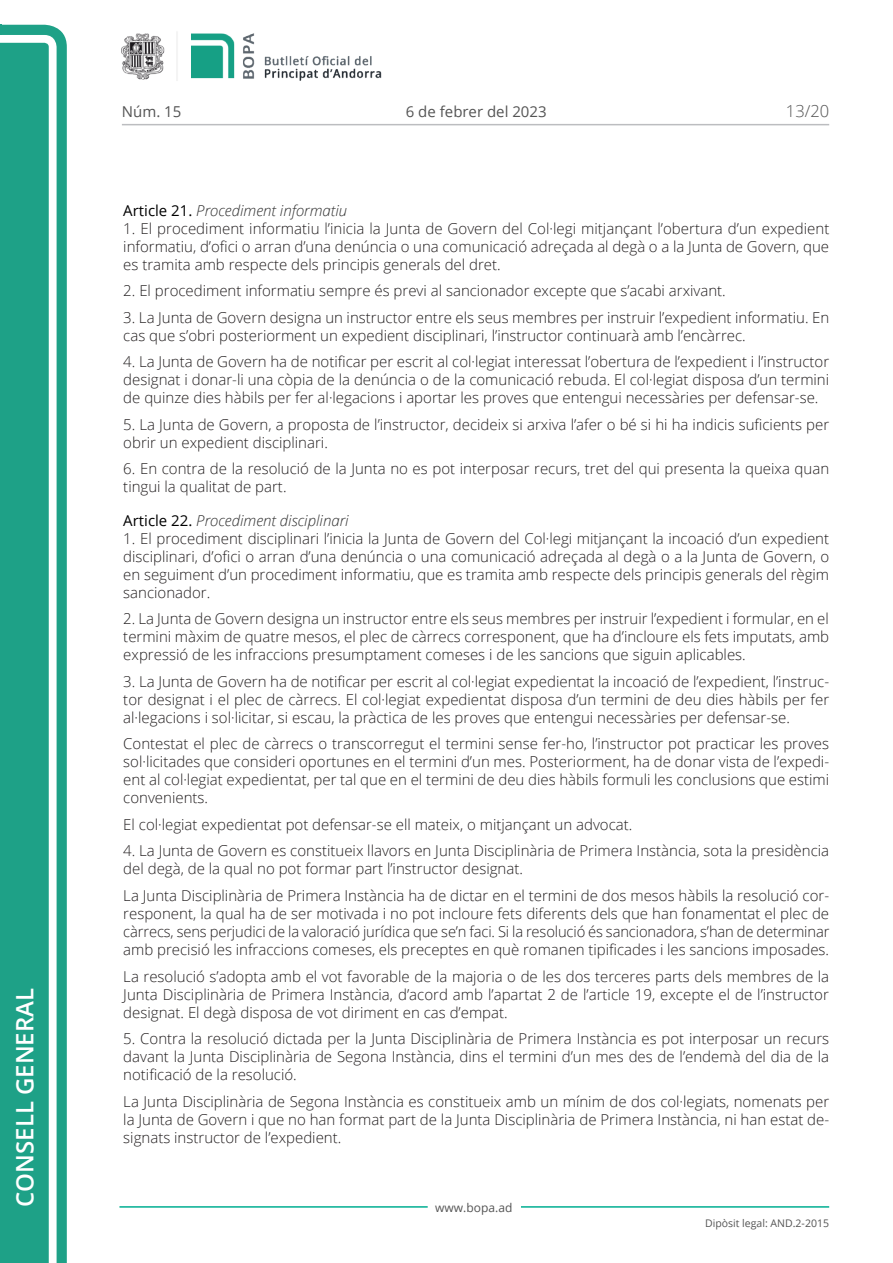
<style>
.page{position:relative;width:893px;height:1263px;background:#fff}
.page>*{position:absolute;margin:0;border:0;box-sizing:border-box;transform-origin:0 0}
.t1{font:600 24px "Open Sans";color:#fff}
.t2{font:300 16.5px "Open Sans";color:#545454}
.Body_text{font:300 15px/18px "Open Sans";color:#231f20;text-align:justify}
.Titol_7{font:italic 300 15px "Open Sans";color:#303030}
.t3{font:15px "Open Sans";color:#545454}
.t4{font:12px "Open Sans";color:#545454}
.t5{font:10.5px "Open Sans";color:#545454}
.s1{font-weight:400;font-style:normal;color:#000}
</style>
<div class="page">
<svg style="left:0;top:25px;width:67px;height:1238px;fill:#1ea187"></svg>
<div style="left:0;top:43px;width:49px;height:1220px;background:#1ea187"></div>
<img style="left:122px;top:32px;width:260px;height:49px">
<hr style="left:119px;top:1206px;width:309px;height:2px;background:#00ae91">
<hr style="left:521px;top:1206px;width:308px;height:2px;background:#00ae91">
<hr style="left:122px;top:124px;width:707px;height:1px;background:#bcbdc0">
<h1 class="t1" style="left:8px;top:1207px;width:220px;rotate:-90deg">Consell General</h1>
<p class="t3" style="left:122px;top:102px;width:61px">Núm. 15</p>
<p class="t3" style="left:406px;top:102px;width:142px">6 de febrer del 2023</p>
<p class="t2" style="left:786px;top:100px;width:45px">13/20</p>
<p class="Titol_7" style="left:123px;top:200px;width:225px"><span class="s1">Article 21.</span> Procediment informatiu</p>
<p class="Body_text" style="left:123px;top:219px;width:708px">1. El procediment informatiu l’inicia la Junta de Govern del Col·legi mitjançant l’obertura d’un expedient informatiu, d’ofici o arran d’una denúncia o una comunicació adreçada al degà o a la Junta de Govern, que es tramita amb respecte dels principis generals del dret.</p>
<p class="Body_text" style="left:123px;top:281px;width:604px">2. El procediment informatiu sempre és previ al sancionador excepte que s’acabi arxivant.</p>
<p class="Body_text" style="left:123px;top:308px;width:707px">3. La Junta de Govern designa un instructor entre els seus membres per instruir l’expedient informatiu. En cas que s’obri posteriorment un expedient disciplinari, l’instructor continuarà amb l’encàrrec.</p>
<p class="Body_text" style="left:123px;top:352px;width:707px">4. La Junta de Govern ha de notificar per escrit al col·legiat interessat l’obertura de l’expedient i l’instructor designat i donar-li una còpia de la denúncia o de la comunicació rebuda. El col·legiat disposa d’un termini de quinze dies hàbils per fer al·legacions i aportar les proves que entengui necessàries per defensar-se.</p>
<p class="Body_text" style="left:123px;top:415px;width:707px">5. La Junta de Govern, a proposta de l’instructor, decideix si arxiva l’afer o bé si hi ha indicis suficients per obrir un expedient disciplinari.</p>
<p class="Body_text" style="left:123px;top:459px;width:707px">6. En contra de la resolució de la Junta no es pot interposar recurs, tret del qui presenta la queixa quan tingui la qualitat de part.</p>
<p class="Titol_7" style="left:123px;top:510px;width:227px"><span class="s1">Article 22.</span> Procediment disciplinari</p>
<p class="Body_text" style="left:123px;top:529px;width:707px">1. El procediment disciplinari l’inicia la Junta de Govern del Col·legi mitjançant la incoació d’un expedient disciplinari, d’ofici o arran d’una denúncia o una comunicació adreçada al degà o a la Junta de Govern, o en seguiment d’un procediment informatiu, que es tramita amb respecte dels principis generals del règim sancionador.</p>
<p class="Body_text" style="left:123px;top:610px;width:707px">2. La Junta de Govern designa un instructor entre els seus membres per instruir l’expedient i formular, en el termini màxim de quatre mesos, el plec de càrrecs corresponent, que ha d’incloure els fets imputats, amb expressió de les infraccions presumptament comeses i de les sancions que siguin aplicables.</p>
<p class="Body_text" style="left:123px;top:672px;width:707px">3. La Junta de Govern ha de notificar per escrit al col·legiat expedientat la incoació de l’expedient, l’instruc&shy;tor designat i el plec de càrrecs. El col·legiat expedientat disposa d’un termini de deu dies hàbils per fer al·legacions i sol·licitar, si escau, la pràctica de les proves que entengui necessàries per defensar-se.</p>
<p class="Body_text" style="left:123px;top:735px;width:707px">Contestat el plec de càrrecs o transcorregut el termini sense fer-ho, l’instructor pot practicar les proves sol·licitades que consideri oportunes en el termini d’un mes. Posteriorment, ha de donar vista de l’expedi&shy;ent al col·legiat expedientat, per tal que en el termini de deu dies hàbils formuli les conclusions que estimi convenients.</p>
<p class="Body_text" style="left:123px;top:815px;width:511px">El col·legiat expedientat pot defensar-se ell mateix, o mitjançant un advocat.</p>
<p class="Body_text" style="left:123px;top:842px;width:707px">4. La Junta de Govern es constitueix llavors en Junta Disciplinària de Primera Instància, sota la presidència del degà, de la qual no pot formar part l’instructor designat.</p>
<p class="Body_text" style="left:123px;top:886px;width:708px">La Junta Disciplinària de Primera Instància ha de dictar en el termini de dos mesos hàbils la resolució cor&shy;responent, la qual ha de ser motivada i no pot incloure fets diferents dels que han fonamentat el plec de càrrecs, sens perjudici de la valoració jurídica que se’n faci. Si la resolució és sancionadora, s’han de determinar amb precisió les infraccions comeses, els preceptes en què romanen tipificades i les sancions imposades.</p>
<p class="Body_text" style="left:123px;top:967px;width:707px">La resolució s’adopta amb el vot favorable de la majoria o de les dos terceres parts dels membres de la Junta Disciplinària de Primera Instància, d’acord amb l’apartat 2 de l’article 19, excepte el de l’instructor designat. El degà disposa de vot diriment en cas d’empat.</p>
<p class="Body_text" style="left:123px;top:1029px;width:707px">5. Contra la resolució dictada per la Junta Disciplinària de Primera Instància es pot interposar un recurs davant la Junta Disciplinària de Segona Instància, dins el termini d’un mes des de l’endemà del dia de la notificació de la resolució.</p>
<p class="Body_text" style="left:123px;top:1092px;width:707px">La Junta Disciplinària de Segona Instància es constitueix amb un mínim de dos col·legiats, nomenats per la Junta de Govern i que no han format part de la Junta Disciplinària de Primera Instància, ni han estat de&shy;signats instructor de l’expedient.</p>
<p class="t4" style="left:435px;top:1199px;width:79px">www.bopa.ad</p>
<p class="t5" style="left:705px;top:1216px;width:125px">Dipòsit legal: AND.2-2015</p>
</div>
